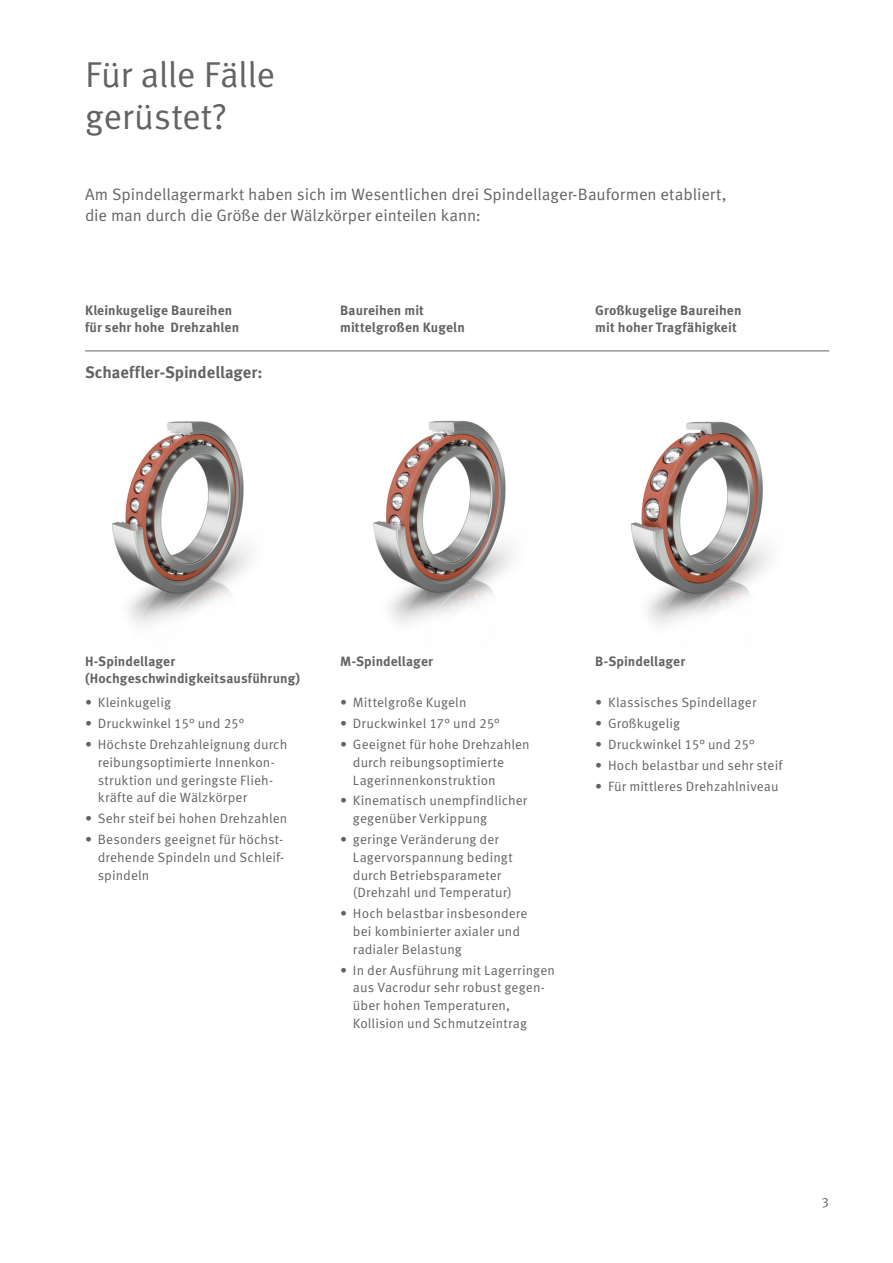
<style>
.page{position:relative;width:893px;height:1263px;background:#fff}
.page>*{position:absolute;margin:0;border:0;box-sizing:border-box;transform-origin:0 0}
.t1{font:36px/42px "Schaeffler Meta";letter-spacing:-.01em;color:#646363}
.t2{font:16.5px/21px "Schaeffler Meta";letter-spacing:-.005em;color:#646363}
.t3{font:700 16.5px "Schaeffler Meta";color:#646363}
.t4{font:13.5px/17.7px "Schaeffler Meta";letter-spacing:.005em;color:#646363}
.t5{font:700 13.5px/17.7px "Schaeffler Meta";letter-spacing:.005em;color:#646363}
</style>
<div class="page">
<img style="left:112px;top:421px;width:138px;height:203px">
<hr style="left:85px;top:351px;width:744px;height:1px;background:#646363">
<img style="left:630px;top:421px;width:140px;height:203px">
<img style="left:373px;top:420px;width:139px;height:203px">
<h1 class="t1" style="left:85px;top:54px;width:192px">Für alle Fälle gerüstet?</h1>
<p class="t2" style="left:85px;top:184px;width:643px">Am Spindellagermarkt haben sich im Wesentlichen drei Spindellager-Bauformen etabliert, die man durch die Größe der Wälzkörper einteilen kann:</p>
<p class="t5" style="left:85px;top:301px;width:156px">Kleinkugelige Baureihen für sehr hohe Drehzahlen</p>
<p class="t5" style="left:340px;top:301px;width:126px">Baureihen mit mittelgroßen Kugeln</p>
<p class="t3" style="left:85px;top:362px;width:179px">Schaeffler-Spindellager:</p>
<p class="t5" style="left:595px;top:301px;width:148px">Großkugelige Baureihen mit hoher Tragfähigkeit</p>
<p class="t5" style="left:85px;top:652px;width:217px">H-Spindellager (Hochgeschwindigkeitsausführung)</p>
<p class="t4" style="left:85px;top:694px;width:87px">• Kleinkugelig</p>
<p class="t4" style="left:85px;top:715px;width:161px">• Druckwinkel 15° und 25°</p>
<p class="t4" style="left:98px;top:736px;width:191px;text-indent:-13px">• Höchste Drehzahleignung durch reibungsoptimierte Innenkon&shy;struktion und geringste Flieh&shy;kräfte auf die Wälzkörper</p>
<p class="t4" style="left:85px;top:810px;width:204px">• Sehr steif bei hohen Drehzahlen</p>
<p class="t4" style="left:98px;top:831px;width:188px;text-align:justify;text-indent:-13px">• Besonders geeignet für höchst&shy;drehende Spindeln und Schleif&shy;spindeln</p>
<p class="t5" style="left:340px;top:652px;width:94px">M-Spindellager</p>
<p class="t4" style="left:340px;top:694px;width:128px">• Mittelgroße Kugeln</p>
<p class="t4" style="left:340px;top:715px;width:161px">• Druckwinkel 17° und 25°</p>
<p class="t4" style="left:353px;top:736px;width:178px;text-indent:-13px">• Geeignet für hohe Drehzahlen durch reibungsoptimierte<br>Lagerinnenkonstruktion</p>
<p class="t4" style="left:353px;top:792px;width:176px;text-indent:-13px">• Kinematisch unempfindlicher gegenüber Verkippung</p>
<p class="t4" style="left:353px;top:831px;width:161px;text-indent:-13px">• geringe Veränderung der<br>Lagervorspannung bedingt durch Betriebsparameter (Drehzahl und Temperatur)</p>
<p class="t4" style="left:353px;top:905px;width:176px;text-indent:-13px">• Hoch belastbar insbesondere bei kombinierter axialer und radialer Belastung</p>
<p class="t4" style="left:353px;top:961px;width:204px;text-indent:-13px">• In der Ausführung mit Lagerringen aus Vacrodur sehr robust gegen&shy;über hohen Temperaturen,<br>Kollision und Schmutzeintrag</p>
<p class="t5" style="left:595px;top:652px;width:91px">B-Spindellager</p>
<p class="t4" style="left:595px;top:694px;width:163px">• Klassisches Spindellager</p>
<p class="t4" style="left:595px;top:715px;width:86px">• Großkugelig</p>
<p class="t4" style="left:595px;top:736px;width:161px">• Druckwinkel 15° und 25°</p>
<p class="t4" style="left:595px;top:757px;width:189px">• Hoch belastbar und sehr steif</p>
<p class="t4" style="left:595px;top:778px;width:185px">• Für mittleres Drehzahlniveau</p>
<p class="t4" style="left:821px;top:1194px;width:9px">3</p>
</div>
